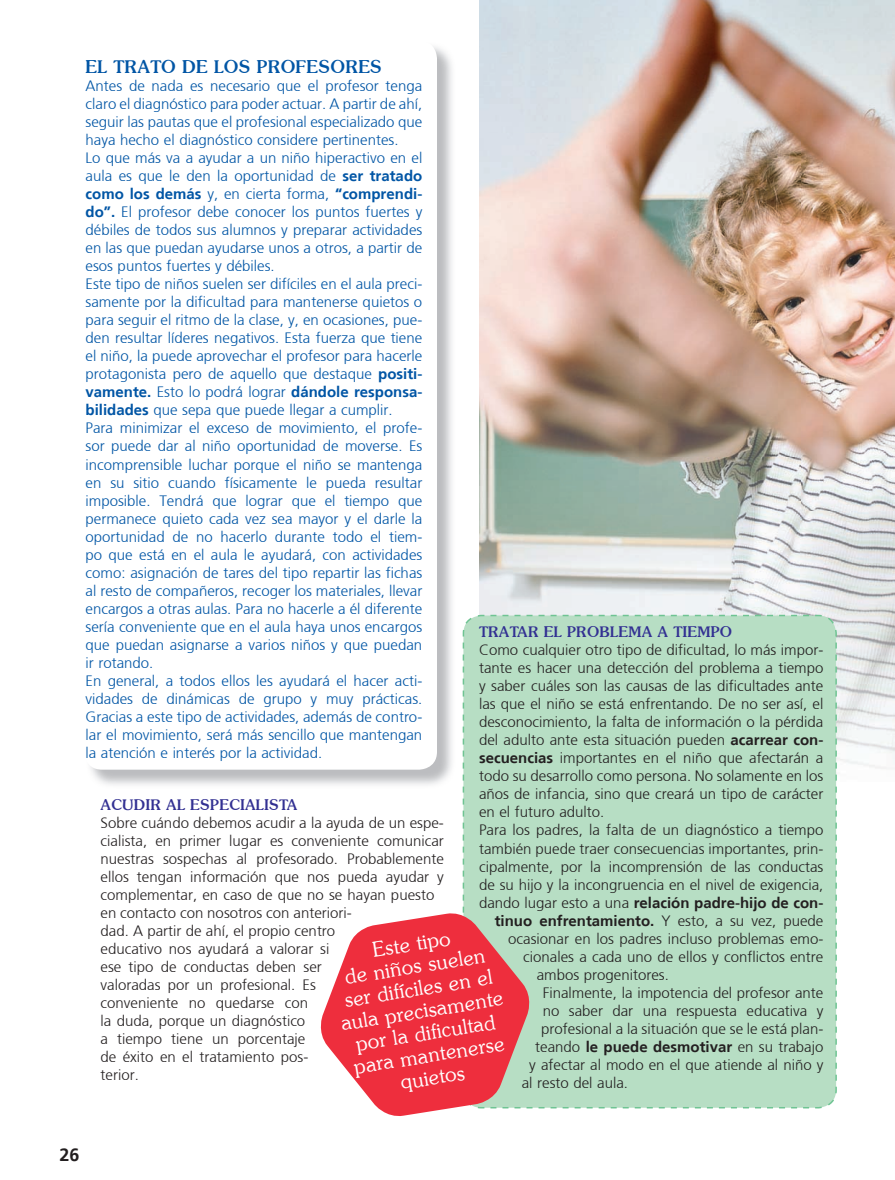
<style>
.page{position:relative;width:895px;height:1180px;background:#fff}
.page>*{position:absolute;margin:0;border:0;box-sizing:border-box;transform-origin:0 0}
.t1{font:21px/22.5px "Soutane";color:#fff;text-align:center}
.t2{font:700 18px "Soutane";color:#0155a5}
.t3{font:700 18px "Frutiger";color:#231f20}
.t4{font:300 15px/18px "Frutiger";color:#0155a5}
.t5{font:300 15px/18px "Frutiger";color:#231f20}
.t6{font:700 15px "Frutiger";color:#231f20}
.t7{font:700 15px "Soutane";color:#323092}
.s1{font-weight:700}
.s2{font-weight:300}
.s3{font-family:"Soutane";font-weight:700;color:#323092}
</style>
<div class="page">
<img style="left:479px;top:0;width:416px;height:769px">
<div style="left:462px;top:614px;width:376px;height:494px;background:#b7dec4"></div>
<svg style="left:320px;top:910px;width:214px;height:206px;fill:#ee2e3d"></svg>
<p class="t2" style="left:86px;top:56px;width:298px">EL TRATO DE LOS PROFESORES</p>
<p class="t4" style="left:86px;top:77px;width:338px">Antes de nada es necesario que el profesor tenga claro el diagnóstico para poder actuar. A partir de ahí, seguir las pautas que el profesional especializado que haya hecho el diagnóstico considere pertinentes.<br>Lo que más va a ayudar a un niño hiperactivo en el aula es que le den la oportunidad de <span class="s1">ser tratado como los demás</span> y, en cierta forma, <span class="s1">“comprendi&shy;do”.</span> El profesor debe conocer los puntos fuertes y débiles de todos sus alumnos y preparar actividades en las que puedan ayudarse unos a otros, a partir de esos puntos fuertes y débiles.<br>Este tipo de niños suelen ser difíciles en el aula preci&shy;samente por la dificultad para mantenerse quietos o para seguir el ritmo de la clase, y, en ocasiones, pue&shy;den resultar líderes negativos. Esta fuerza que tiene el niño, la puede aprovechar el profesor para hacerle protagonista pero de aquello que destaque <span class="s1">positi&shy;vamente.</span> Esto lo podrá lograr <span class="s1">dándole responsa&shy;bilidades</span> que sepa que puede llegar a cumplir.<br>Para minimizar el exceso de movimiento, el profe&shy;sor puede dar al niño oportunidad de moverse. Es incomprensible luchar porque el niño se mantenga en su sitio cuando físicamente le pueda resultar imposible. Tendrá que lograr que el tiempo que permanece quieto cada vez sea mayor y el darle la oportunidad de no hacerlo durante todo el tiem&shy;po que está en el aula le ayudará, con actividades como: asignación de tares del tipo repartir las fichas al resto de compañeros, recoger los materiales, llevar encargos a otras aulas. Para no hacerle a él diferente sería conveniente que en el aula haya unos encargos que puedan asignarse a varios niños y que puedan ir rotando.<br>En general, a todos ellos les ayudará el hacer acti&shy;vidades de dinámicas de grupo y muy prácticas.<br>Gracias a este tipo de actividades, además de contro&shy;lar el movimiento, será más sencillo que mantengan la atención e interés por la actividad.</p>
<p class="t7" style="left:479px;top:622px;width:255px">TRATAR EL PROBLEMA A TIEMPO</p>
<p class="t5" style="left:479px;top:641px;width:346px">Como cualquier otro tipo de dificultad, lo más impor-</p>
<p class="t5" style="left:479px;top:659px;width:346px">tante es hacer una detección del problema a tiempo</p>
<p class="t5" style="left:479px;top:677px;width:346px">y saber cuáles son las causas de las dificultades ante</p>
<p class="t5" style="left:479px;top:695px;width:346px">las que el niño se está enfrentando. De no ser así, el</p>
<p class="t5" style="left:479px;top:713px;width:346px">desconocimiento, la falta de información o la pérdida</p>
<p class="t5" style="left:479px;top:731px;width:346px">del adulto ante esta situación pueden <span class="s1">acarrear con-</span></p>
<p class="t5" style="left:479px;top:749px;width:346px"><span class="s1">secuencias</span> importantes en el niño que afectarán a</p>
<p class="t5" style="left:479px;top:767px;width:346px">todo su desarrollo como persona. No solamente en los</p>
<p class="t5" style="left:479px;top:785px;width:346px">años de infancia, sino que creará un tipo de carácter</p>
<p class="t5" style="left:479px;top:803px;width:127px">en el futuro adulto.</p>
<p class="t5" style="left:479px;top:821px;width:346px">Para los padres, la falta de un diagnóstico a tiempo</p>
<p class="t5" style="left:479px;top:839px;width:346px">también puede traer consecuencias importantes, prin-</p>
<p class="t5" style="left:479px;top:857px;width:346px">cipalmente, por la incomprensión de las conductas</p>
<p class="t5" style="left:479px;top:875px;width:346px">de su hijo y la incongruencia en el nivel de exigencia,</p>
<p class="t6" style="left:479px;top:893px;width:346px"><span class="s2">dando lugar esto a una</span> relación padre-hijo de con-</p>
<p class="t6" style="left:495px;top:911px;width:330px">tinuo enfrentamiento. <span class="s2">Y esto, a su vez, puede</span></p>
<p class="t5" style="left:508px;top:929px;width:317px">ocasionar en los padres incluso problemas emo-</p>
<p class="t5" style="left:523px;top:947px;width:302px">cionales a cada uno de ellos y conflictos entre</p>
<p class="t5" style="left:537px;top:965px;width:134px">ambos progenitores.</p>
<p class="t5" style="left:543px;top:983px;width:282px">Finalmente, la impotencia del profesor ante</p>
<p class="t5" style="left:543px;top:1001px;width:282px">no saber dar una respuesta educativa y</p>
<p class="t5" style="left:541px;top:1019px;width:284px">profesional a la situación que se le está plan-</p>
<p class="t5" style="left:535px;top:1037px;width:290px">teando <span class="s1">le puede desmotivar</span> en su trabajo</p>
<p class="t5" style="left:529px;top:1055px;width:296px">y afectar al modo en el que atiende al niño y</p>
<p class="t5" style="left:522px;top:1073px;width:108px">al resto del aula.</p>
<p class="t5" style="left:101px;top:795px;width:345px"><span class="s3">ACUDIR AL ESPECIALISTA<br></span>Sobre cuándo debemos acudir a la ayuda de un espe&shy;cialista, en primer lugar es conveniente comunicar nuestras sospechas al profesorado. Probablemente ellos tengan información que nos pueda ayudar y complementar, en caso de que no se hayan puesto en contacto con nosotros con anteriori-<br>dad. A partir de ahí, el propio centro<br>educativo nos ayudará a valorar si<br>ese tipo de conductas deben ser<br>valoradas por un profesional. Es<br>conveniente no quedarse con<br>la duda, porque un diagnóstico<br>a tiempo tiene un porcentaje<br>de éxito en el tratamiento pos-<br>terior.</p>
<p class="t1" style="left:329px;top:944px;width:165px;rotate:-9deg">Este tipo<br>de niños suelen ser difíciles en el aula precisamente por la dificultad para mantenerse quietos</p>
<p class="t3" style="left:60px;top:1144px;width:22px">26</p>
</div>
